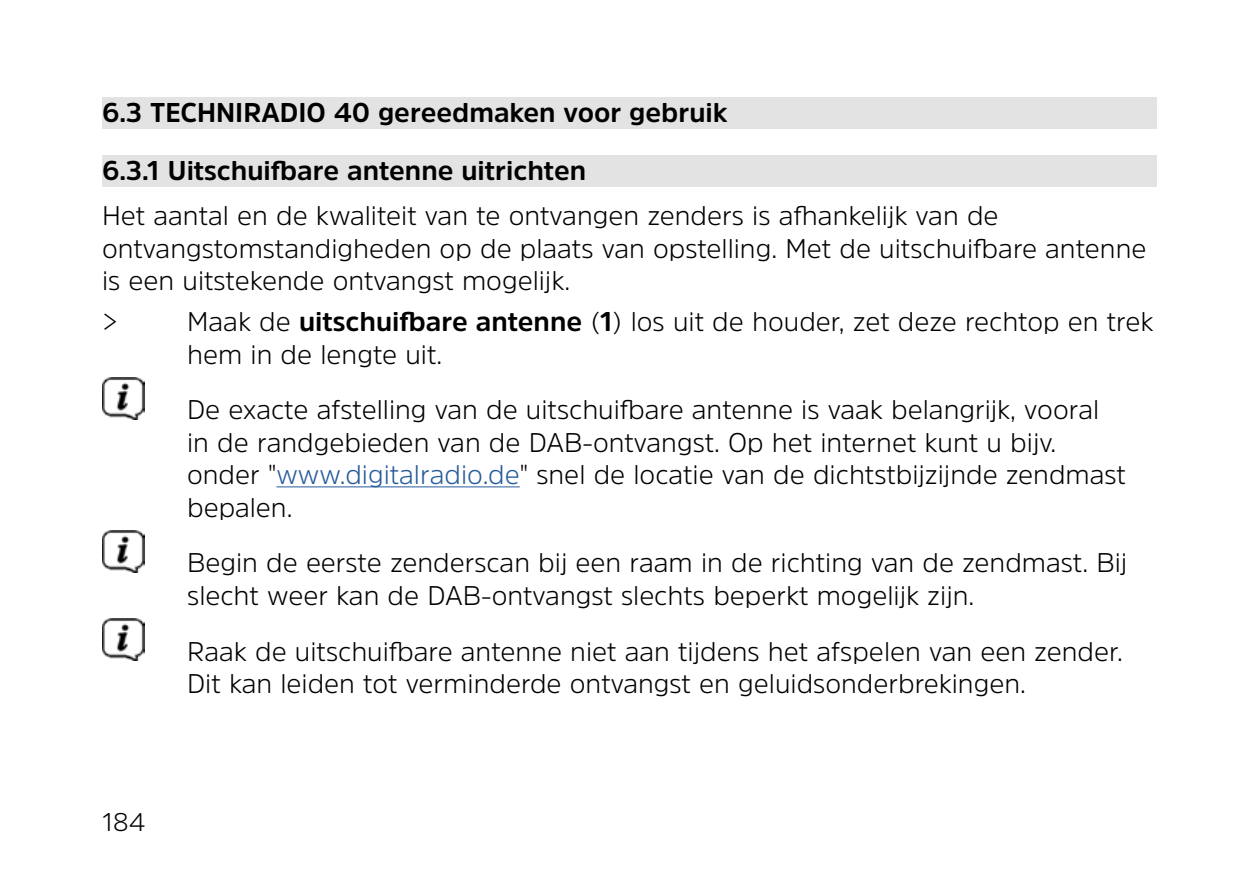
<style>
.page{position:relative;width:1259px;height:893px;background:#fff}
.page>*{position:absolute;margin:0;border:0;box-sizing:border-box;transform-origin:0 0}
.Hinweis{font:300 27px/32.4px "Amsi Pro";color:#000}
.Einzug{font:300 27px/32.4px "Amsi Pro";color:#000}
.t1{font:700 27px "Amsi Pro";color:#000}
.t2{font:300 25.5px "Amsi Pro";color:#000}
.s1{font-weight:700}
.s2{color:#275b9b}
</style>
<div class="page">
<div style="left:102px;top:98px;width:1055px;height:31px;background:#e3e3e3"></div>
<div style="left:102px;top:156px;width:1055px;height:31px;background:#e3e3e3"></div>
<hr style="left:276px;top:486px;width:244px;height:1px;background:#275b9b">
<img style="left:102px;top:377px;width:43px;height:42px">
<img style="left:102px;top:530px;width:43px;height:42px">
<img style="left:102px;top:619px;width:43px;height:42px">
<p class="t1" style="left:102px;top:94px;width:627px">6.3 TECHNIRADIO 40 gereedmaken voor gebruik</p>
<p class="t1" style="left:102px;top:152px;width:485px">6.3.1 Uitschuifbare antenne uitrichten</p>
<p class="Hinweis" style="left:102px;top:199px;width:1046px">Het aantal en de kwaliteit van te ontvangen zenders is afhankelijk van de ontvangstomstandigheden op de plaats van opstelling. Met de uitschuifbare antenne is een uitstekende ontvangst mogelijk.</p>
<p class="Einzug" style="left:102px;top:305px;width:17px">&gt;</p>
<p class="Einzug" style="left:187px;top:305px;width:967px">Maak de <span class="s1">uitschuifbare antenne</span> (<span class="s1">1</span>) los uit de houder, zet deze rechtop en trek hem in de lengte uit.</p>
<p class="Hinweis" style="left:187px;top:393px;width:940px">De exacte afstelling van de uitschuifbare antenne is vaak belangrijk, vooral in de randgebieden van de DAB-ontvangst. Op het internet kunt u bijv. onder "<span class="s2">www.digitalradio.de</span>" snel de locatie van de dichtstbijzijnde zendmast bepalen.</p>
<p class="Hinweis" style="left:187px;top:546px;width:941px">Begin de eerste zenderscan bij een raam in de richting van de zendmast. Bij slecht weer kan de DAB-ontvangst slechts beperkt mogelijk zijn.</p>
<p class="Hinweis" style="left:187px;top:634px;width:937px">Raak de uitschuifbare antenne niet aan tijdens het afspelen van een zender.<br>Dit kan leiden tot verminderde ontvangst en geluidsonderbrekingen.</p>
<p class="t2" style="left:102px;top:805px;width:44px">184</p>
</div>
